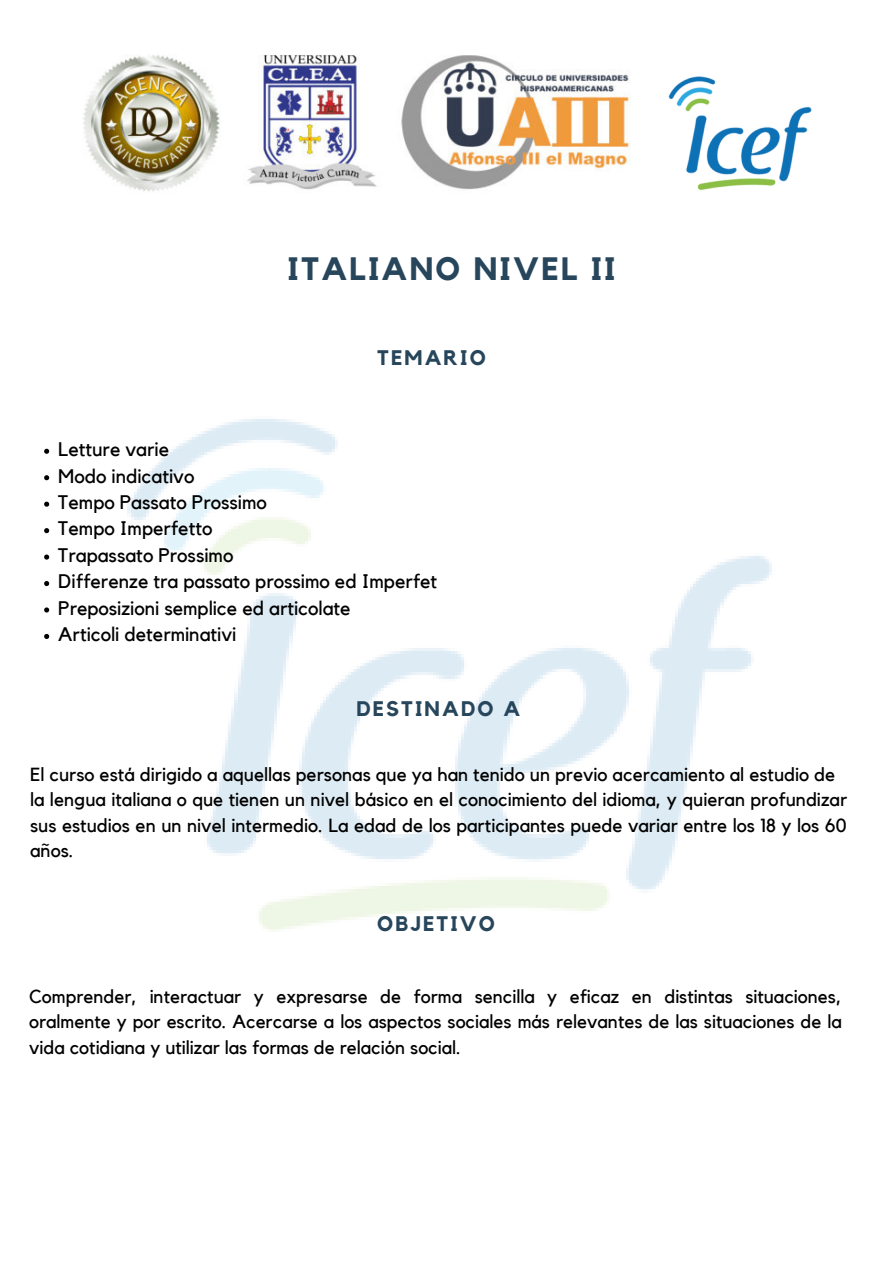
<style>
.page{position:relative;width:893px;height:1263px;background:#fff}
.page>*{position:absolute;margin:0;border:0;box-sizing:border-box;transform-origin:0 0}
.t1{font:700 32.33px "Kollektif";letter-spacing:.07em;color:#27465b}
.t2{font:700 21px "Kollektif";letter-spacing:.1em;color:#27465b}
.t3{font:19.58px "Kollektif";color:#000}
.t4{font:18.9px/25.5px "Kollektif";color:#000;text-align:justify}
.t5{font:18.75px/25.3px "Kollektif";color:#000;text-align:justify}
</style>
<div class="page">
<img style="left:83px;top:55px;width:547px;height:137px">
<img style="left:668px;top:76px;width:144px;height:115px">
<img style="left:45px;top:419px;width:727px;height:513px">
<svg style="left:44px;top:449px;width:5px;height:5px"></svg>
<svg style="left:44px;top:475px;width:5px;height:5px"></svg>
<svg style="left:44px;top:502px;width:5px;height:5px"></svg>
<svg style="left:44px;top:528px;width:5px;height:5px"></svg>
<svg style="left:44px;top:554px;width:5px;height:6px"></svg>
<svg style="left:44px;top:581px;width:5px;height:5px"></svg>
<svg style="left:44px;top:607px;width:5px;height:5px"></svg>
<svg style="left:44px;top:634px;width:5px;height:5px"></svg>
<p class="t1" style="left:287px;top:254px;width:329px">ITALIANO NIVEL II</p>
<p class="t2" style="left:377px;top:348px;width:110px">TEMARIO</p>
<p class="t3" style="left:58px;top:440px;width:112px">Letture varie</p>
<p class="t3" style="left:58px;top:467px;width:138px">Modo indicativo</p>
<p class="t3" style="left:58px;top:493px;width:210px">Tempo Passato Prossimo</p>
<p class="t3" style="left:58px;top:520px;width:156px">Tempo Imperfetto</p>
<p class="t3" style="left:58px;top:546px;width:177px">Trapassato Prossimo</p>
<p class="t3" style="left:58px;top:572px;width:380px">Differenze tra passato prossimo ed Imperfet</p>
<p class="t3" style="left:58px;top:599px;width:294px">Preposizioni semplice ed articolate</p>
<p class="t3" style="left:58px;top:625px;width:179px">Articoli determinativi</p>
<p class="t2" style="left:356px;top:699px;width:165px">DESTINADO A</p>
<p class="t4" style="left:30px;top:762px;width:806px">El curso está dirigido a aquellas personas que ya han tenido un previo acercamiento al estudio de</p>
<p class="t4" style="left:30px;top:788px;width:818px">la lengua italiana o que tienen un nivel básico en el conocimiento del idioma, y quieran profundizar sus estudios en un nivel intermedio. La edad de los participantes puede variar entre los 18 y los 60 años.</p>
<p class="t2" style="left:377px;top:914px;width:119px">OBJETIVO</p>
<p class="t5" style="left:29px;top:985px;width:814px">Comprender, interactuar y expresarse de forma sencilla y eficaz en distintas situaciones, oralmente y por escrito. Acercarse a los aspectos sociales más relevantes de las situaciones de la vida cotidiana y utilizar las formas de relación social.</p>
</div>
